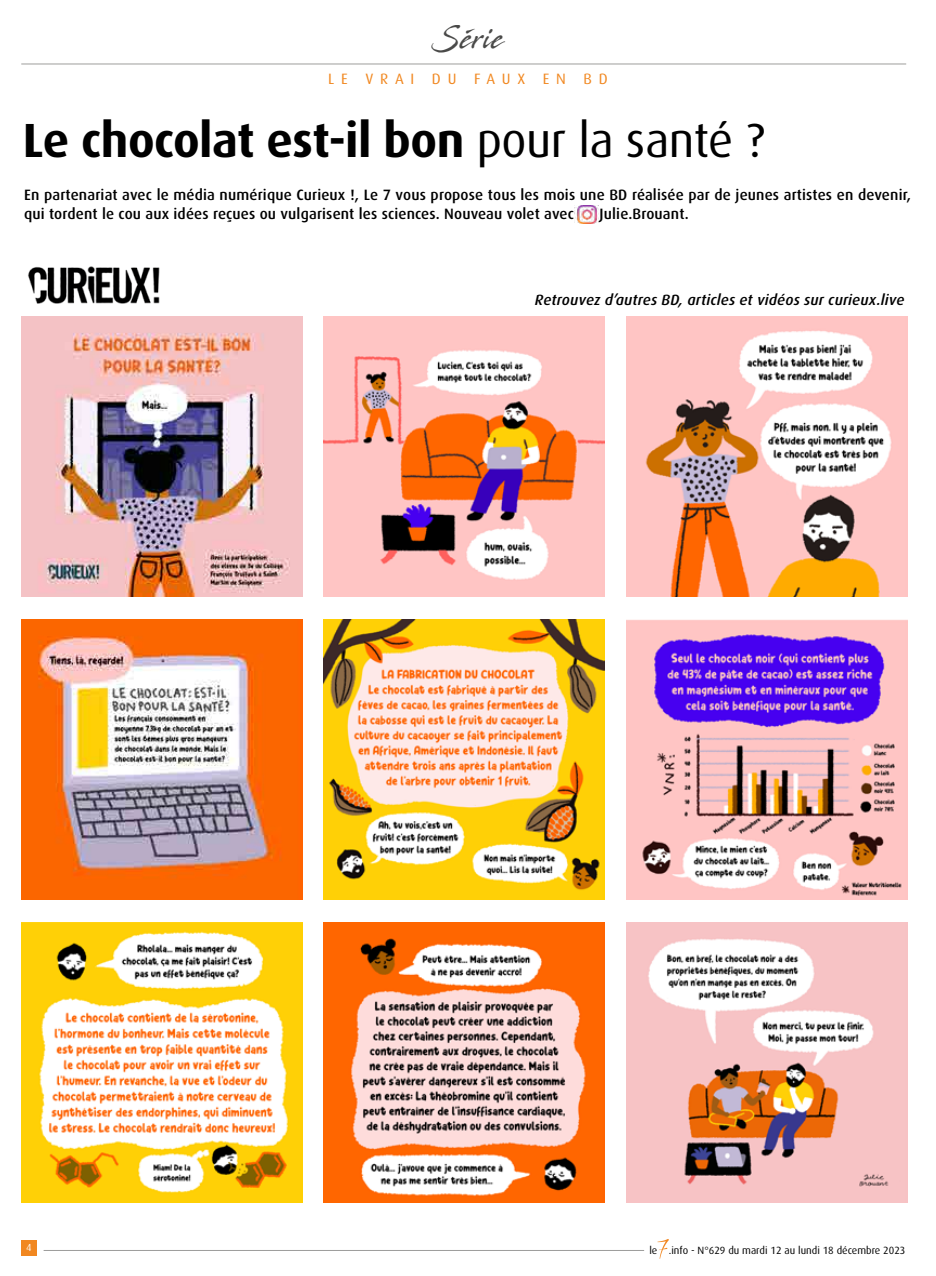
<style>
.page{position:relative;width:936px;height:1276px;background:#fff}
.page>*{position:absolute;margin:0;border:0;box-sizing:border-box;transform-origin:0 0}
.t1{font:700 48px "Dax";letter-spacing:-.01em;color:#000}
.t2{font:30px "Stingray";letter-spacing:.04em;color:#4a4a49;scale:.74 1}
.t3{font:500 15px/19.5px "Dax";letter-spacing:.01em;color:#000}
.t4{font:15px "Dax";letter-spacing:.45em;color:#f18821}
.t5{font:italic 500 14.85px "Dax";letter-spacing:.01em;color:#000}
.t6{font:10.5px "Dax";color:#000}
.t7{font:10.2px "Dax";color:#fff}
.s1{font-style:inherit}
.s2{font-weight:400}
</style>
<div class="page">
<div style="left:21px;top:1240px;width:15px;height:15px;background:#f18720"></div>
<hr style="left:44px;top:1250px;width:600px;height:1px;background:#9d9d9c">
<svg style="left:657px;top:1239px;width:11px;height:19px"></svg>
<img style="left:324px;top:922px;width:280px;height:280px">
<img style="left:626px;top:922px;width:281px;height:280px">
<img style="left:28px;top:266px;width:132px;height:38px">
<hr style="left:21px;top:64px;width:885px;height:1px;background:#9d9d9c">
<img style="left:574px;top:205px;width:24px;height:19px">
<img style="left:22px;top:619px;width:280px;height:280px">
<img style="left:22px;top:316px;width:280px;height:280px">
<img style="left:323px;top:619px;width:281px;height:280px">
<img style="left:323px;top:316px;width:281px;height:280px">
<img style="left:22px;top:922px;width:280px;height:280px">
<img style="left:626px;top:619px;width:281px;height:280px">
<img style="left:626px;top:316px;width:281px;height:280px">
<h2 class="t2" style="left:431px;top:18px;width:100px">Série</h2>
<p class="t4" style="left:328px;top:71px;width:281px">LE VRAI DU FAUX EN <span class="s1">BD</span></p>
<h1 class="t1" style="left:23px;top:113px;width:743px">Le chocolat est-il bon <span class="s2">pour la santé ?</span></h1>
<p class="t3" style="left:24px;top:185px;width:888px">En partenariat avec le média numérique Curieux !, Le 7 vous propose tous les mois une BD réalisée par de jeunes artistes en devenir, qui tordent le cou aux idées reçues ou vulgarisent les sciences. Nouveau volet avec</p>
<p class="t3" style="left:599px;top:205px;width:91px">Julie.Brouant.</p>
<p class="t5" style="left:535px;top:291px;width:371px">Retrouvez d’autres BD, articles et vidéos sur curieux.live</p>
<p class="t7" style="left:26px;top:1242px;width:7px">4</p>
<p class="t6" style="left:649px;top:1244px;width:257px">le .info - N°629 du mardi 12 au lundi 18 décembre 2023</p>
</div>
